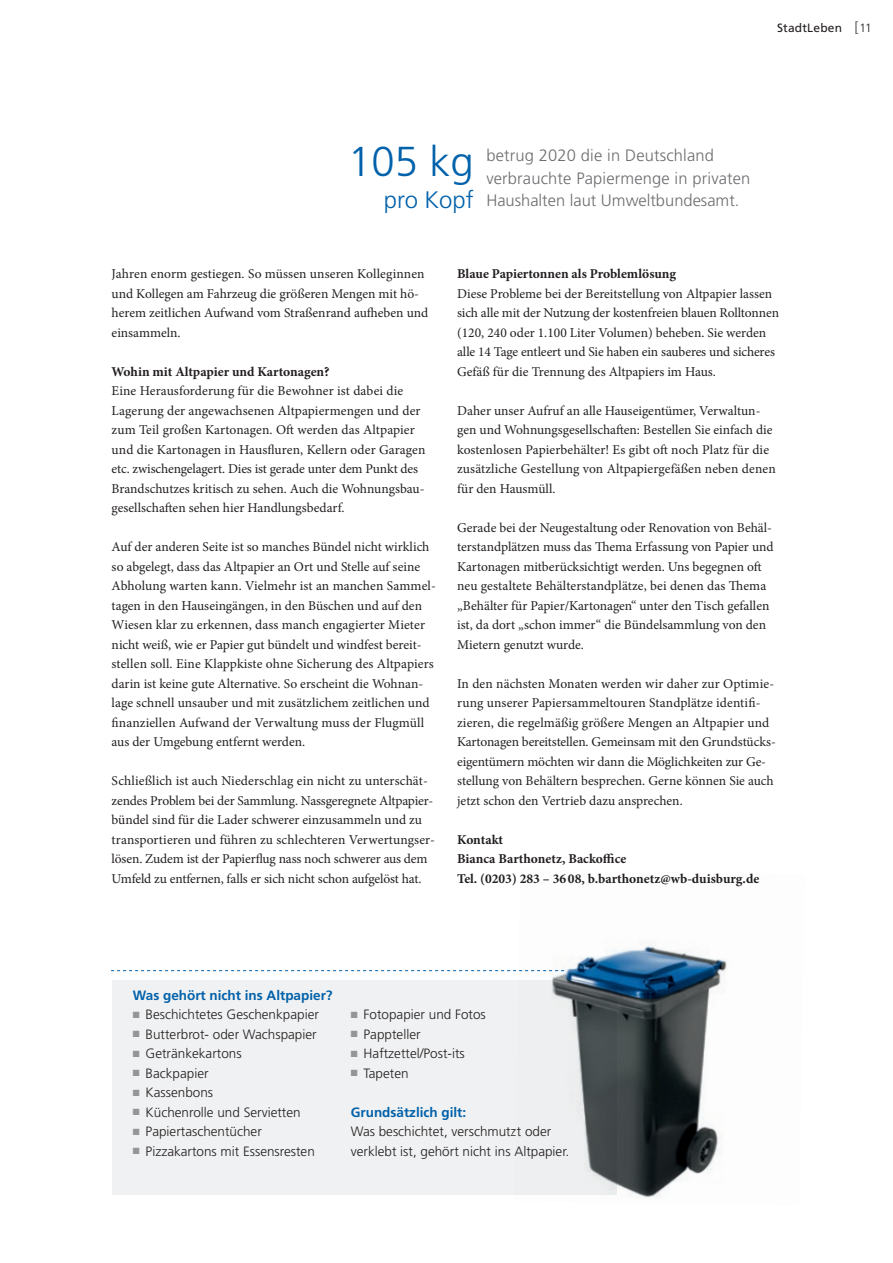
<style>
.page{position:relative;width:893px;height:1263px;background:#fff}
.page>*{position:absolute;margin:0;border:0;box-sizing:border-box;transform-origin:0 0}
.t1{font:300 41.85px "Frutiger";color:#0161aa}
.t2{font:300 23.85px "Frutiger";color:#0161aa}
.t3{font:300 16.5px/22.5px "Frutiger";letter-spacing:.01em;color:#6c6d70}
.t4{font:13.5px/19.5px "Minion Pro";color:#231f20}
.t5{font:300 13.5px/19.5px "Frutiger";color:#231f20}
.t6{font:700 13.5px/19.5px "Minion Pro";color:#231f20}
.t7{font:700 13.5px "Frutiger";color:#0161aa}
.t8{font:12px "Frutiger";letter-spacing:.015em;color:#231f20}
.s1{font-size:14.25px;color:#6c6d70}
.s2{font-weight:300}
.s3{color:#939598}
</style>
<div class="page">
<div style="left:112px;top:980px;width:505px;height:215px;background:#f0f1f2"></div>
<svg style="left:111px;top:970px;width:403px;height:1px"></svg>
<img style="left:514px;top:942px;width:213px;height:256px">
<p class="t8" style="left:777px;top:21px;width:96px">StadtLeben <span class="s1">[</span><span class="s2">11</span></p>
<h1 class="t1" style="left:348px;top:138px;width:127px">105 kg</h1>
<h2 class="t2" style="left:384px;top:186px;width:91px">pro Kopf</h2>
<p class="t3" style="left:486px;top:144px;width:266px">betrug 2020 die in Deutschland verbrauchte Papiermenge in privaten<br>Haushalten laut Umweltbundesamt.</p>
<p class="t4" style="left:112px;top:264px;width:318px">Jahren enorm gestiegen. So müssen unseren Kolleginnen und Kollegen am Fahrzeug die größeren Mengen mit hö&shy;herem zeitlichen Aufwand vom Straßenrand aufheben und einsammeln.</p>
<p class="t6" style="left:112px;top:361px;width:219px">Wohin mit Altpapier und Kartonagen?</p>
<p class="t4" style="left:112px;top:381px;width:315px">Eine Herausforderung für die Bewohner ist dabei die Lagerung der angewachsenen Altpapiermengen und der zum Teil großen Kartonagen. Oft werden das Altpapier und die Kartonagen in Hausfluren, Kellern oder Garagen etc. zwischengelagert. Dies ist gerade unter dem Punkt des Brandschutzes kritisch zu sehen. Auch die Wohnungsbau&shy;gesellschaften sehen hier Handlungsbedarf.</p>
<p class="t4" style="left:112px;top:537px;width:326px">Auf der anderen Seite ist so manches Bündel nicht wirklich so abgelegt, dass das Altpapier an Ort und Stelle auf seine Abholung warten kann. Vielmehr ist an manchen Sammel&shy;tagen in den Hauseingängen, in den Büschen und auf den Wiesen klar zu erkennen, dass manch engagierter Mieter nicht weiß, wie er Papier gut bündelt und windfest bereit&shy;stellen soll. Eine Klappkiste ohne Sicherung des Altpapiers darin ist keine gute Alternative. So erscheint die Wohnan&shy;lage schnell unsauber und mit zusätzlichem zeitlichen und finanziellen Aufwand der Verwaltung muss der Flugmüll aus der Umgebung entfernt werden.</p>
<p class="t4" style="left:112px;top:771px;width:325px">Schließlich ist auch Niederschlag ein nicht zu unterschät&shy;zendes Problem bei der Sammlung. Nassgeregnete Altpapier&shy;bündel sind für die Lader schwerer einzusammeln und zu transportieren und führen zu schlechteren Verwertungser&shy;lösen. Zudem ist der Papierflug nass noch schwerer aus dem Umfeld zu entfernen, falls er sich nicht schon aufgelöst hat.</p>
<p class="t6" style="left:457px;top:264px;width:220px">Blaue Papiertonnen als Problemlösung</p>
<p class="t4" style="left:457px;top:284px;width:324px">Diese Probleme bei der Bereitstellung von Altpapier lassen sich alle mit der Nutzung der kostenfreien blauen Rolltonnen (120, 240 oder 1.100 Liter Volumen) beheben. Sie werden alle 14 Tage entleert und Sie haben ein sauberes und sicheres Gefäß für die Trennung des Altpapiers im Haus.</p>
<p class="t4" style="left:457px;top:401px;width:320px">Daher unser Aufruf an alle Hauseigentümer, Verwaltun&shy;gen und Wohnungsgesellschaften: Bestellen Sie einfach die kostenlosen Papierbehälter! Es gibt oft noch Platz für die zusätzliche Gestellung von Altpapiergefäßen neben denen für den Hausmüll.</p>
<p class="t4" style="left:457px;top:518px;width:318px">Gerade bei der Neugestaltung oder Renovation von Behäl&shy;terstandplätzen muss das Thema Erfassung von Papier und Kartonagen mitberücksichtigt werden. Uns begegnen oft neu gestaltete Behälterstandplätze, bei denen das Thema „Behälter für Papier/Kartonagen“ unter den Tisch gefallen ist, da dort „schon immer“ die Bündelsammlung von den Mietern genutzt wurde.</p>
<p class="t4" style="left:457px;top:674px;width:320px">In den nächsten Monaten werden wir daher zur Optimie&shy;rung unserer Papiersammeltouren Standplätze identifi&shy;zieren, die regelmäßig größere Mengen an Altpapier und Kartonagen bereitstellen. Gemeinsam mit den Grundstücks&shy;eigentümern möchten wir dann die Möglichkeiten zur Ge&shy;stellung von Behältern besprechen. Gerne können Sie auch jetzt schon den Vertrieb dazu ansprechen.</p>
<p class="t6" style="left:457px;top:829px;width:304px">Kontakt<br>Bianca Barthonetz, Backoffice<br>Tel. (0203) 283 – 36 08, b.barthonetz@wb-duisburg.de</p>
<p class="t7" style="left:133px;top:987px;width:201px">Was gehört nicht ins Altpapier?</p>
<p class="t5" style="left:133px;top:1005px;width:188px"><span class="s3">■</span> Beschichtetes Geschenkpapier</p>
<p class="t5" style="left:133px;top:1024px;width:185px"><span class="s3">■</span> Butterbrot- oder Wachspapier</p>
<p class="t5" style="left:133px;top:1044px;width:110px"><span class="s3">■</span> Getränkekartons</p>
<p class="t5" style="left:133px;top:1063px;width:77px"><span class="s3">■</span> Backpapier</p>
<p class="t5" style="left:133px;top:1083px;width:82px"><span class="s3">■</span> Kassenbons</p>
<p class="t5" style="left:133px;top:1102px;width:169px"><span class="s3">■</span> Küchenrolle und Servietten</p>
<p class="t5" style="left:133px;top:1122px;width:131px"><span class="s3">■</span> Papiertaschentücher</p>
<p class="t5" style="left:133px;top:1141px;width:184px"><span class="s3">■</span> Pizzakartons mit Essensresten</p>
<p class="t5" style="left:351px;top:1005px;width:137px"><span class="s3">■</span> Fotopapier und Fotos</p>
<p class="t5" style="left:351px;top:1024px;width:71px"><span class="s3">■</span> Pappteller</p>
<p class="t5" style="left:351px;top:1044px;width:115px"><span class="s3">■</span> Haftzettel/Post-its</p>
<p class="t5" style="left:351px;top:1063px;width:59px"><span class="s3">■</span> Tapeten</p>
<p class="t7" style="left:351px;top:1104px;width:117px">Grundsätzlich gilt:</p>
<p class="t5" style="left:351px;top:1122px;width:220px">Was beschichtet, verschmutzt oder verklebt ist, gehört nicht ins Altpapier.</p>
</div>
